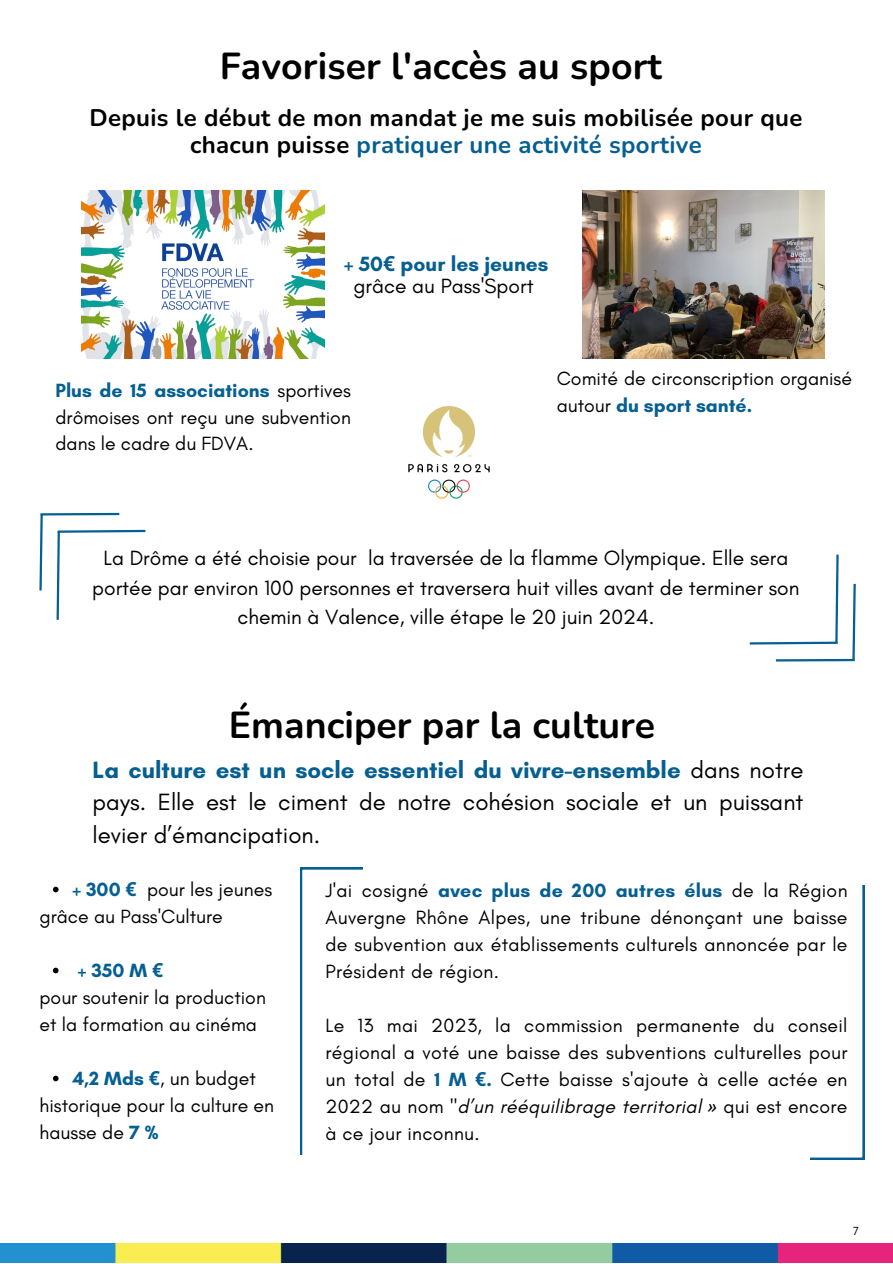
<style>
.page{position:relative;width:893px;height:1264px;background:#fff}
.page>*{position:absolute;margin:0;border:0;box-sizing:border-box;transform-origin:0 0}
.t1{font:700 37.5px "Nunito";color:#000}
.t2{font:24px/32.5px "Glacial Indifference";color:#000;text-align:justify}
.t3{font:700 24px/27px "Nunito";letter-spacing:.015em;color:#000;text-align:center}
.t4{font:21px/29.2px "Glacial Indifference";color:#000;text-align:center}
.t5{font:700 21px "Glacial Indifference";color:#055f91}
.t6{font:19.5px/27px "Glacial Indifference";color:#000;text-align:justify}
.t7{font:700 19.5px "Glacial Indifference";color:#055f91}
.t8{font:12px "Glacial Indifference";color:#000}
.s1{color:#055f91}
.s2{font-family:"Noto Sans"}
.s3{font-weight:700;color:#055f91}
.s4{font-family:"Noto Sans";font-weight:700;color:#055f91}
.s5{font-style:italic}
.s6{font-family:"Noto Sans";font-style:italic}
</style>
<div class="page">
<img style="left:0;top:1243px;width:892px;height:19px">
<img style="left:82px;top:191px;width:243px;height:167px">
<img style="left:582px;top:191px;width:242px;height:167px">
<img style="left:408px;top:405px;width:82px;height:94px">
<hr style="left:41px;top:513px;width:78px;height:2px;background:#055f91">
<svg style="left:39px;top:513px;width:5px;height:78px"></svg>
<svg style="left:56px;top:529px;width:90px;height:91px"></svg>
<hr style="left:775px;top:659px;width:79px;height:2px;background:#055f91">
<svg style="left:851px;top:583px;width:5px;height:79px"></svg>
<svg style="left:749px;top:554px;width:90px;height:91px"></svg>
<svg style="left:300px;top:867px;width:564px;height:292px"></svg>
<div style="left:363px;top:818px;width:525px;height:67px;background:#fff"></div>
<div style="left:284px;top:1155px;width:526px;height:66px;background:#fff"></div>
<svg style="left:53px;top:886px;width:6px;height:6px"></svg>
<svg style="left:53px;top:967px;width:6px;height:6px"></svg>
<svg style="left:53px;top:1075px;width:6px;height:6px"></svg>
<p class="t1" style="left:220px;top:41px;width:443px">Favoriser l'accès au sport</p>
<p class="t3" style="left:89px;top:105px;width:714px">Depuis le début de mon mandat je me suis mobilisée pour que chacun puisse <span class="s1">pratiquer une activité sportive</span></p>
<p class="t5" style="left:344px;top:251px;width:206px">+ 50<span class="s2">€</span> pour les jeunes</p>
<p class="t4" style="left:353px;top:271px;width:182px">grâce au Pass'Sport</p>
<p class="t6" style="left:55px;top:376px;width:297px"><span class="s3">Plus de 15 associations</span> sportives drômoises ont reçu une subvention dans le cadre du FDVA.</p>
<p class="t6" style="left:556px;top:364px;width:297px">Comité de circonscription organisé autour <span class="s3">du sport santé.</span></p>
<p class="t4" style="left:92px;top:543px;width:708px">La Drôme a été choisie pour la traversée de la flamme Olympique. Elle sera portée par environ 100 personnes et traversera huit villes avant de terminer son chemin à Valence, ville étape le 20 juin 2024.</p>
<p class="t1" style="left:229px;top:699px;width:428px">Émanciper par la culture</p>
<p class="t2" style="left:93px;top:753px;width:712px"><span class="s3">La culture est un socle essentiel du vivre-ensemble</span> dans notre pays. Elle est le ciment de notre cohésion sociale et un puissant levier d’émancipation.</p>
<p class="t6" style="left:325px;top:877px;width:523px">J'ai cosigné <span class="s3">avec plus de 200 autres élus</span> de la Région Auvergne Rhône Alpes, une tribune dénonçant une baisse de subvention aux établissements culturels annoncée par le Président de région.</p>
<p class="t6" style="left:325px;top:1011px;width:523px">Le 13 mai 2023, la commission permanente du conseil régional a voté une baisse des subventions culturelles pour un total de <span class="s3">1 M</span> <span class="s4">€</span><span class="s3">.</span> Cette baisse s'ajoute à celle actée en 2022 au nom "<span class="s5">d’un rééquilibrage territorial</span> <span class="s6">»</span> qui est encore à ce jour inconnu.</p>
<p class="t6" style="left:73px;top:875px;width:201px"><span class="s3">+ 300</span> <span class="s4">€</span> pour les jeunes</p>
<p class="t6" style="left:39px;top:902px;width:185px">grâce au Pass'Culture</p>
<p class="t7" style="left:78px;top:958px;width:87px">+350M<span class="s2">€</span></p>
<p class="t6" style="left:39px;top:983px;width:228px">pour soutenir la production</p>
<p class="t6" style="left:39px;top:1010px;width:219px">et la formation au cinéma</p>
<p class="t6" style="left:73px;top:1064px;width:185px"><span class="s3">4,2 Mds</span> <span class="s4">€</span>, un budget</p>
<p class="t6" style="left:39px;top:1091px;width:236px">historique pour la culture en</p>
<p class="t6" style="left:39px;top:1118px;width:121px">hausse de <span class="s3">7 %</span></p>
<p class="t8" style="left:853px;top:1223px;width:7px">7</p>
</div>
